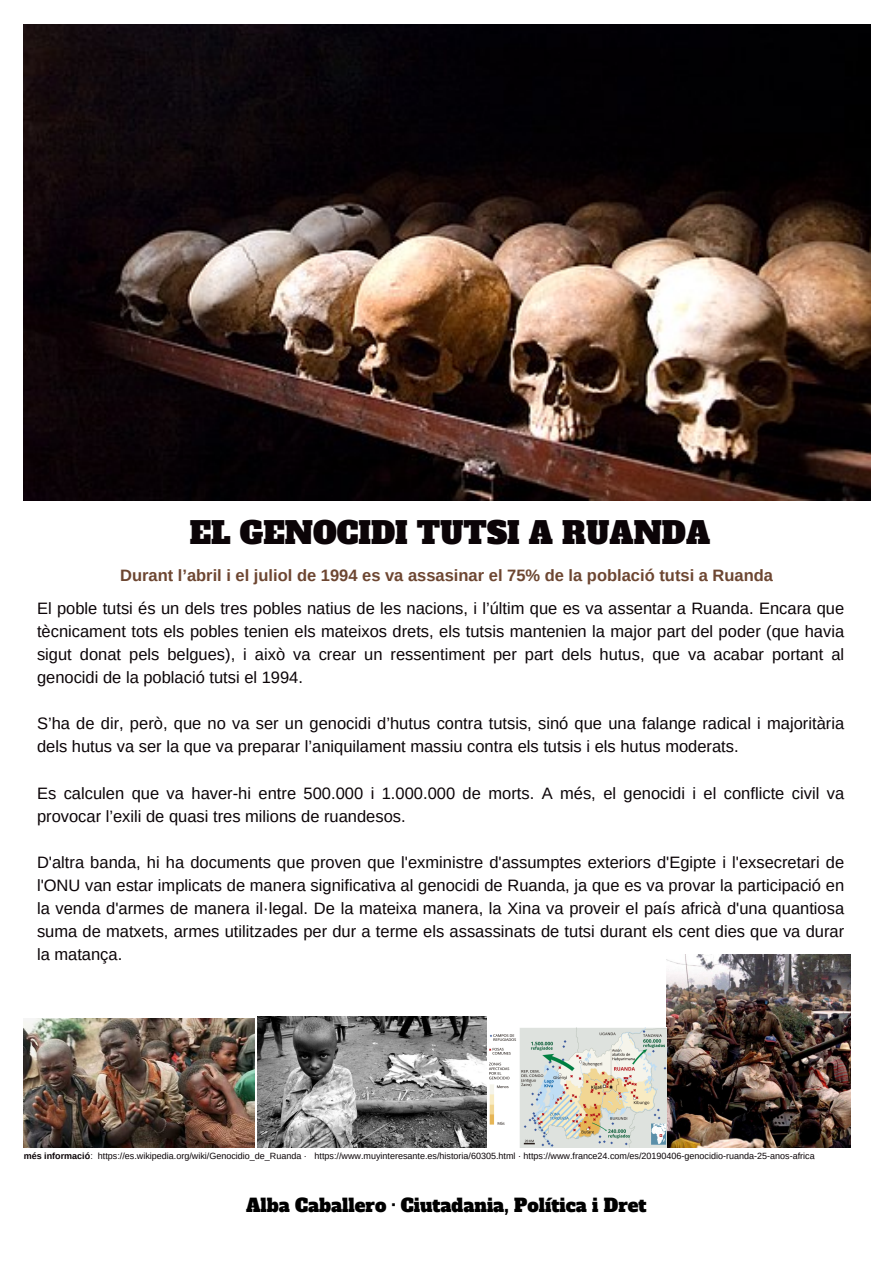
<style>
.page{position:relative;width:893px;height:1263px;background:#fff}
.page>*{position:absolute;margin:0;border:0;box-sizing:border-box;transform-origin:0 0}
.t1{font:30px "Alfa Slab One";color:#0b0407}
.t2{font:18px "Alfa Slab One";color:#000}
.t3{font:16.5px/23.1px "Arimo";color:#0b0407;text-align:justify}
.t4{font:700 16.5px "Arimo";color:#6d4631}
.t5{font:9px "Arimo";color:#0b0407}
.s1{font-weight:700}
</style>
<div class="page">
<img style="left:24px;top:25px;width:846px;height:475px">
<img style="left:24px;top:1018px;width:230px;height:130px">
<img style="left:666px;top:954px;width:184px;height:193px">
<img style="left:258px;top:1017px;width:228px;height:131px">
<img style="left:489px;top:1027px;width:177px;height:121px">
<p class="t1" style="left:190px;top:513px;width:522px">EL GENOCIDI TUTSI A RUANDA</p>
<p class="t4" style="left:120px;top:566px;width:654px">Durant l’abril i el juliol de 1994 es va assasinar el 75% de la població tutsi a Ruanda</p>
<p class="t3" style="left:37px;top:597px;width:808px">El poble tutsi és un dels tres pobles natius de les nacions, i l’últim que es va assentar a Ruanda. Encara que tècnicament tots els pobles tenien els mateixos drets, els tutsis mantenien la major part del poder (que havia sigut donat pels belgues), i això va crear un ressentiment per part dels hutus, que va acabar portant al genocidi de la població tutsi el 1994.</p>
<p class="t3" style="left:37px;top:712px;width:808px">S’ha de dir, però, que no va ser un genocidi d’hutus contra tutsis, sinó que una falange radical i majoritària dels hutus va ser la que va preparar l’aniquilament massiu contra els tutsis i els hutus moderats.</p>
<p class="t3" style="left:37px;top:781px;width:808px">Es calculen que va haver-hi entre 500.000 i 1.000.000 de morts. A més, el genocidi i el conflicte civil va provocar l’exili de quasi tres milions de ruandesos.</p>
<p class="t3" style="left:37px;top:850px;width:808px">D'altra banda, hi ha documents que proven que l'exministre d'assumptes exteriors d'Egipte i l'exsecretari de l'ONU van estar implicats de manera significativa al genocidi de Ruanda, ja que es va provar la participació en la venda d'armes de manera il·legal. De la mateixa manera, la Xina va proveir el país africà d'una quantiosa suma de matxets, armes utilitzades per dur a terme els assassinats de tutsi durant els cent dies que va durar la matança.</p>
<p class="t5" style="left:24px;top:1151px;width:792px"><span class="s1">més informació</span>: https://es.wikipedia.org/wiki/Genocidio_de_Ruanda · https://www.muyinteresante.es/historia/60305.html · https://www.france24.com/es/20190406-genocidio-ruanda-25-anos-africa</p>
<p class="t2" style="left:246px;top:1193px;width:402px">Alba Caballero · Ciutadania, Política i Dret</p>
</div>
